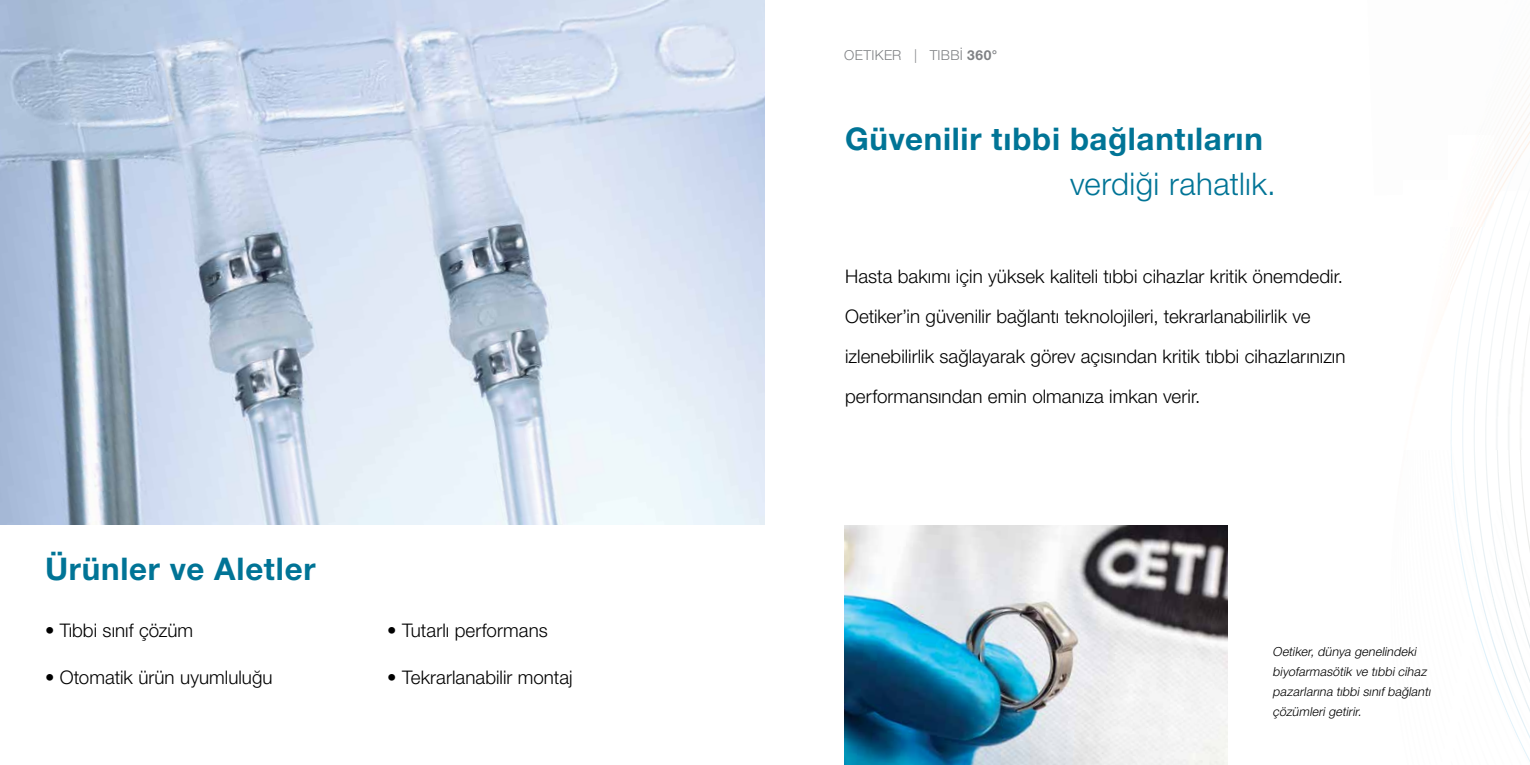
<style>
.page{position:relative;width:1530px;height:765px;background:#fff}
.page>*{position:absolute;margin:0;border:0;box-sizing:border-box;transform-origin:0 0}
.t1{font:700 31.25px "Helvetica Neue LTW1 G";letter-spacing:.025em;color:#007496}
.t2{font:300 31.25px "Helvetica Neue LTW1 G";letter-spacing:.01em;color:#007496}
.t3{font:300 18.75px/40px "Helvetica Neue LTW1 G";color:#000}
.t4{font:300 13.75px "Helvetica Neue LTW1 G";letter-spacing:.02em;color:#808285}
.t5{font:italic 300 12.5px/20px "Helvetica Neue LTW1 G";color:#000}
.s1{font-weight:700}
</style>
<div class="page">
<img style="left:1524px;top:318px;width:6px;height:41px">
<img style="left:1520px;top:450px;width:2px;height:26px">
<img style="left:1521px;top:476px;width:3px;height:21px">
<img style="left:1513px;top:305px;width:8px;height:51px">
<img style="left:1509px;top:452px;width:1px;height:19px">
<img style="left:1509px;top:471px;width:3px;height:26px">
<img style="left:1501px;top:308px;width:8px;height:51px">
<img style="left:1497px;top:450px;width:2px;height:21px">
<img style="left:1498px;top:471px;width:3px;height:26px">
<img style="left:1487px;top:307px;width:11px;height:80px">
<img style="left:1485px;top:396px;width:2px;height:75px">
<img style="left:1486px;top:471px;width:8px;height:66px">
<img style="left:1497px;top:277px;width:22px;height:30px">
<img style="left:1475px;top:309px;width:11px;height:86px">
<img style="left:1474px;top:396px;width:2px;height:27px">
<img style="left:1479px;top:517px;width:4px;height:28px">
<img style="left:1475px;top:545px;width:12px;height:74px">
<img style="left:1476px;top:195px;width:24px;height:104px">
<img style="left:1473px;top:195px;width:22px;height:97px">
<img style="left:1450px;top:246px;width:14px;height:177px">
<img style="left:1450px;top:246px;width:11px;height:14px">
<img style="left:1450px;top:246px;width:8px;height:8px">
<img style="left:1450px;top:246px;width:6px;height:2px">
<img style="left:1466px;top:583px;width:5px;height:20px">
<img style="left:1462px;top:564px;width:14px;height:13px">
<img style="left:1451px;top:423px;width:28px;height:141px">
<img style="left:1467px;top:522px;width:4px;height:20px">
<svg style="left:1451px;top:437px;width:1px;height:18px"></svg>
<img style="left:1500px;top:497px;width:25px;height:13px">
<svg style="left:1500px;top:497px;width:2px;height:10px"></svg>
<img style="left:1501px;top:510px;width:26px;height:14px">
<img style="left:1502px;top:524px;width:26px;height:13px">
<img style="left:1504px;top:537px;width:26px;height:13px">
<img style="left:1493px;top:537px;width:2px;height:13px">
<img style="left:1495px;top:550px;width:35px;height:13px">
<img style="left:1487px;top:563px;width:37px;height:13px">
<img style="left:1484px;top:576px;width:46px;height:106px">
<img style="left:1482px;top:590px;width:37px;height:13px">
<img style="left:1523px;top:693px;width:5px;height:11px">
<img style="left:1480px;top:603px;width:40px;height:82px">
<img style="left:1477px;top:616px;width:41px;height:69px">
<img style="left:1523px;top:722px;width:7px;height:16px">
<img style="left:1477px;top:629px;width:18px;height:56px">
<img style="left:1495px;top:685px;width:28px;height:62px">
<img style="left:1522px;top:747px;width:8px;height:15px">
<img style="left:1477px;top:642px;width:16px;height:43px">
<img style="left:1495px;top:698px;width:25px;height:49px">
<img style="left:1477px;top:656px;width:13px;height:29px">
<img style="left:1495px;top:712px;width:18px;height:35px">
<img style="left:1477px;top:669px;width:11px;height:16px">
<img style="left:1495px;top:724px;width:10px;height:23px">
<img style="left:1477px;top:682px;width:8px;height:3px">
<svg style="left:1494px;top:186px;width:7px;height:9px"></svg>
<img style="left:1494px;top:177px;width:14px;height:9px">
<img style="left:1494px;top:169px;width:19px;height:8px">
<img style="left:1494px;top:160px;width:25px;height:9px">
<img style="left:1497px;top:144px;width:32px;height:16px">
<img style="left:1497px;top:144px;width:29px;height:8px">
<img style="left:1503px;top:136px;width:27px;height:8px">
<img style="left:1505px;top:128px;width:24px;height:8px">
<img style="left:1510px;top:113px;width:20px;height:15px">
<img style="left:0;top:0;width:765px;height:525px">
<img style="left:844px;top:526px;width:384px;height:239px">
<img style="left:1493px;top:359px;width:30px;height:91px">
<img style="left:1473px;top:177px;width:21px;height:49px">
<h1 class="t1" style="left:45px;top:550px;width:272px">Ürünler ve Aletler</h1>
<p class="t3" style="left:45px;top:610px;width:150px">• Tıbbi sınıf çözüm</p>
<p class="t3" style="left:45px;top:657px;width:229px">• Otomatik ürün uyumluluğu</p>
<p class="t3" style="left:387px;top:610px;width:162px">• Tutarlı performans</p>
<p class="t3" style="left:387px;top:657px;width:187px">• Tekrarlanabilir montaj</p>
<p class="t4" style="left:844px;top:47px;width:155px">OETIKER | TIBBİ <span class="s1">360°</span></p>
<h1 class="t1" style="left:845px;top:120px;width:419px">Güvenilir tıbbi bağlantıların</h1>
<h1 class="t2" style="left:1070px;top:165px;width:207px">verdiği rahatlık.</h1>
<p class="t3" style="left:845px;top:257px;width:502px">Hasta bakımı için yüksek kaliteli tıbbi cihazlar kritik önemdedir.<br>Oetiker’in güvenilir bağlantı teknolojileri, tekrarlanabilirlik ve izlenebilirlik sağlayarak görev açısından kritik tıbbi cihazlarınızın performansından emin olmanıza imkan verir.</p>
<p class="t5" style="left:1273px;top:642px;width:162px">Oetiker, dünya genelindeki biyofarmasötik ve tıbbi cihaz pazarlarına tıbbi sınıf bağlantı çözümleri getirir.</p>
</div>
